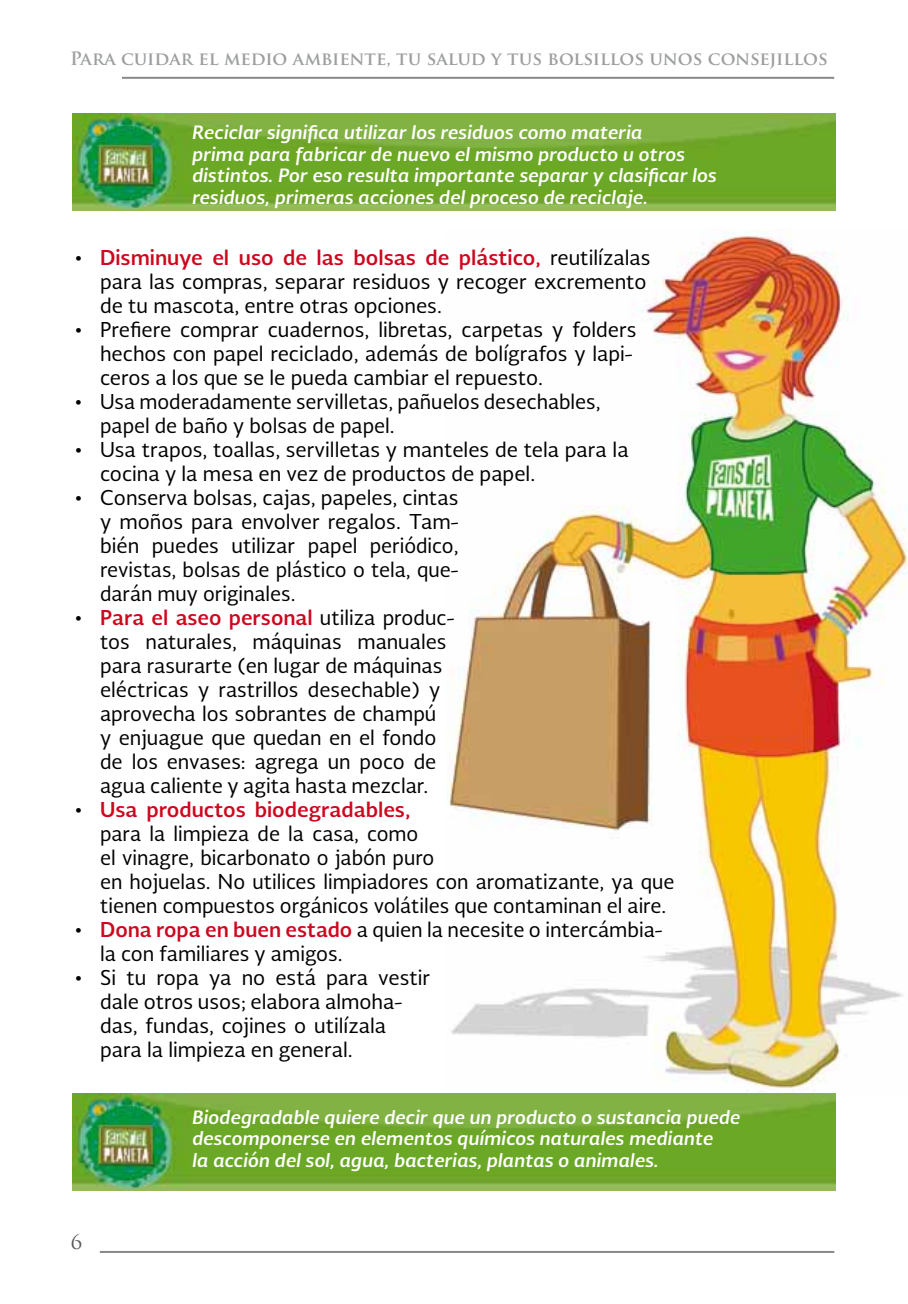
<style>
.page{position:relative;width:908px;height:1304px;background:#fff}
.page>*{position:absolute;margin:0;border:0;box-sizing:border-box;transform-origin:0 0}
.t1{font:20px/24px "Soberana Sans";color:#000}
.t2{font:20px "Trajan Pro";color:#58585a}
.t3{font:italic 700 18px/21.6px "Soberana Sans";color:#fff}
.t4{font:700 18px "Trajan Pro";color:#9c9e9f}
.s1{font-weight:700;color:#cd071e}
</style>
<div class="page">
<hr style="left:100px;top:1251px;width:734px;height:2px;background:#87888a">
<hr style="left:122px;top:77px;width:711px;height:2px;background:#87888a">
<img style="left:446px;top:229px;width:461px;height:865px">
<img style="left:72px;top:114px;width:763px;height:97px">
<img style="left:72px;top:1094px;width:763px;height:97px">
<p class="t4" style="left:70px;top:47px;width:758px">Para cuidar el medio ambiente, tu salud y tus bolsillos unos consejillos</p>
<p class="t3" style="left:192px;top:121px;width:526px">Reciclar significa utilizar los residuos como materia<br>prima para fabricar de nuevo el mismo producto u otros distintos. Por eso resulta importante separar y clasificar los residuos, primeras acciones del proceso de reciclaje.</p>
<p class="t1" style="left:100px;top:245px;width:552px;text-indent:-26px">• <span class="s1">Disminuye el uso de las bolsas de plástico,</span> reutilízalas para las compras, separar residuos y recoger excremento de tu mascota, entre otras opciones.</p>
<p class="t1" style="left:100px;top:317px;width:538px;text-indent:-26px">• Prefiere comprar cuadernos, libretas, carpetas y folders hechos con papel reciclado, además de bolígrafos y lapi&shy;ceros a los que se le pueda cambiar el repuesto.</p>
<p class="t1" style="left:100px;top:389px;width:501px;text-indent:-26px">• Usa moderadamente servilletas, pañuelos desechables, papel de baño y bolsas de papel.</p>
<p class="t1" style="left:100px;top:437px;width:530px;text-indent:-26px">• Usa trapos, toallas, servilletas y manteles de tela para la cocina y la mesa en vez de productos de papel.</p>
<p class="t1" style="left:100px;top:485px;width:360px;text-align:justify;text-indent:-26px">• Conserva bolsas, cajas, papeles, cintas y moños para envolver regalos. Tam&shy;bién puedes utilizar papel periódico, revistas, bolsas de plástico o tela, que&shy;darán muy originales.</p>
<p class="t1" style="left:100px;top:605px;width:355px;text-indent:-26px">• <span class="s1">Para el aseo personal</span> utiliza produc&shy;tos naturales, máquinas manuales para rasurarte (en lugar de máquinas eléctricas y rastrillos desechable) y aprovecha los sobrantes de champú<br>y enjuague que quedan en el fondo de los envases: agrega un poco de agua caliente y agita hasta mezclar.</p>
<p class="t1" style="left:100px;top:797px;width:575px;text-indent:-26px">• <span class="s1">Usa productos biodegradables,<br></span>para la limpieza de la casa, como<br>el vinagre, bicarbonato o jabón puro<br>en hojuelas. No utilices limpiadores con aromatizante, ya que tienen compuestos orgánicos volátiles que contaminan el aire.</p>
<p class="t1" style="left:100px;top:917px;width:564px;text-indent:-26px">• <span class="s1">Dona ropa en buen estado</span> a quien la necesite o intercámbia&shy;la con familiares y amigos.</p>
<p class="t1" style="left:100px;top:965px;width:332px;text-indent:-26px">• Si tu ropa ya no está para vestir dale otros usos; elabora almoha&shy;das, fundas, cojines o utilízala para la limpieza en general.</p>
<p class="t2" style="left:71px;top:1229px;width:13px">6</p>
<p class="t3" style="left:192px;top:1105px;width:549px">Biodegradable quiere decir que un producto o sustancia puede descomponerse en elementos químicos naturales mediante<br>la acción del sol, agua, bacterias, plantas o animales.</p>
</div>
